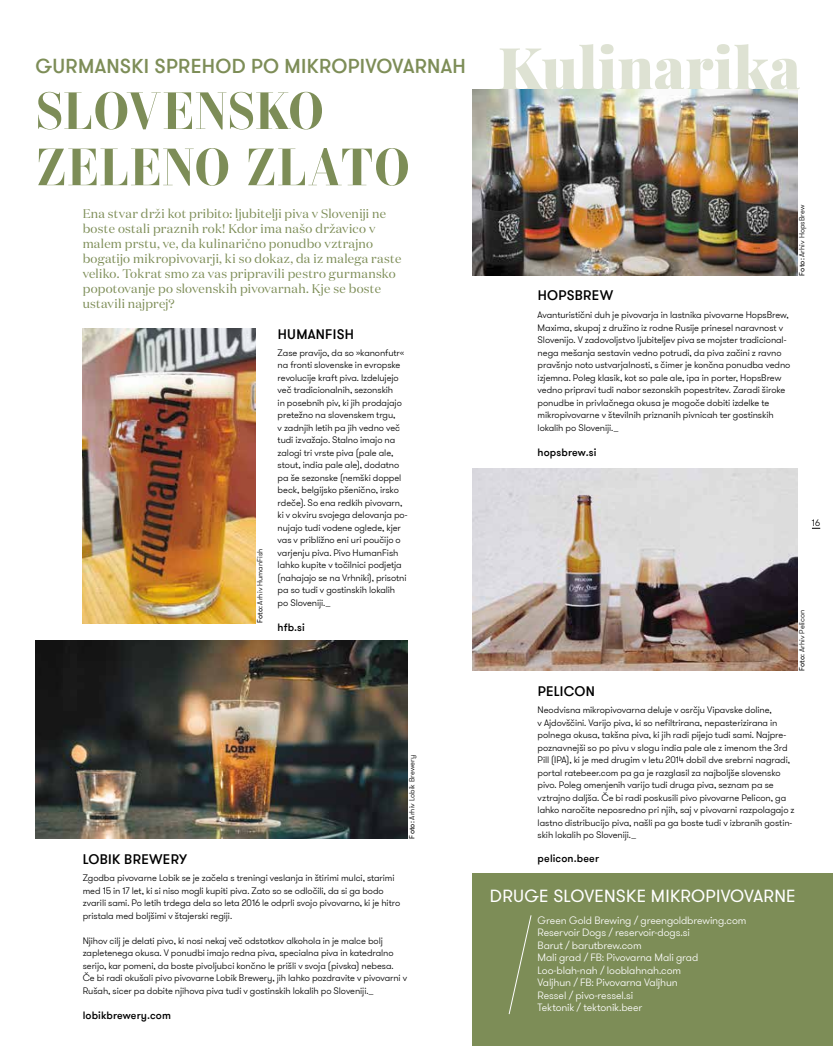
<style>
.page{position:relative;width:833px;height:1046px;background:#fff}
.page>*{position:absolute;margin:0;border:0;box-sizing:border-box;transform-origin:0 0}
.t1{font:900 58.62px "Playfair Display";letter-spacing:.005em;color:#dee2d3}
.t2{font:55px/56.2px "Yo Andy Fourteen";letter-spacing:.01em;color:#7d8d57}
.t3{font:500 20px "GT Walsheim Pro";letter-spacing:.015em;color:#7d8d57}
.t4{font:17.5px "GT Walsheim Pro";letter-spacing:.01em;color:#fff}
.t5{font:500 13.75px "GT Walsheim Pro";letter-spacing:.02em;color:#000}
.t6{font:12.5px/15px "Domaine Disp";letter-spacing:.02em;color:#7d8d57}
.t7{font:300 10.62px/12.5px "GT Walsheim Pro";letter-spacing:-.015em;color:#fff}
.t8{font:500 10.62px "GT Walsheim Pro";letter-spacing:.01em;color:#000}
.t9{font:300 9.38px/12.5px "GT Walsheim Pro";letter-spacing:-.01em;color:#000}
.t10{font:300 7.5px "GT Walsheim Pro";letter-spacing:.01em;color:#000}
.s1{font-weight:400}
</style>
<div class="page">
<div style="left:472px;top:873px;width:361px;height:172px;background:#7d8d57"></div>
<svg style="left:509px;top:915px;width:22px;height:99px"></svg>
<img style="left:35px;top:640px;width:372px;height:198px">
<img style="left:472px;top:468px;width:325px;height:202px">
<img style="left:83px;top:329px;width:173px;height:294px">
<img style="left:472px;top:90px;width:325px;height:185px">
<h3 class="t3" style="left:36px;top:53px;width:432px">GURMANSKI SPREHOD PO MIKROPIVOVARNAH</h3>
<h2 class="t2" style="left:36px;top:81px;width:376px">SLOVENSKO<br>ZELENO ZLATO</h2>
<p class="t6" style="left:83px;top:206px;width:320px">Ena stvar drži kot pribito: ljubitelji piva v Sloveniji ne boste ostali praznih rok! Kdor ima našo državico v malem prstu, ve, da kulinarično ponudbo vztrajno bogatijo mikropivovarji, ki so dokaz, da iz malega raste veliko. Tokrat smo za vas pripravili pestro gurmansko popotovanje po slovenskih pivovarnah. Kje se boste ustavili najprej?</p>
<p class="t10" style="left:255px;top:623px;width:76px;rotate:-90deg"><span class="s1">Foto:</span> Arhiv HumanFish</p>
<h3 class="t5" style="left:278px;top:325px;width:78px">HUMANFISH</h3>
<p class="t9" style="left:278px;top:346px;width:131px">Zase pravijo, da so »kanonfutr« na fronti slovenske in evropske revolucije kraft piva. Izdelujejo več tradicionalnih, sezonskih<br>in posebnih piv, ki jih prodajajo pretežno na slovenskem trgu,<br>v zadnjih letih pa jih vedno več tudi izvažajo. Stalno imajo na zalogi tri vrste piva (pale ale, stout, india pale ale), dodatno pa še sezonske (nemški doppel beck, belgijsko pšenično, irsko rdeče). So ena redkih pivovarn, ki v okviru svojega delovanja po&shy;nujajo tudi vodene oglede, kjer vas v približno eni uri poučijo o varjenju piva. Pivo HumanFish lahko kupite v točilnici podjetja (nahajajo se na Vrhniki), prisotni pa so tudi v gostinskih lokalih po Sloveniji._</p>
<p class="t8" style="left:278px;top:620px;width:29px">hfb.si</p>
<p class="t10" style="left:407px;top:838px;width:85px;rotate:-90deg"><span class="s1">Foto:</span> Arhiv Lobik Brewery</p>
<h1 class="t1" style="left:498px;top:22px;width:304px">Kulinarika</h1>
<h3 class="t5" style="left:537px;top:286px;width:77px">HOPSBREW</h3>
<p class="t9" style="left:537px;top:309px;width:254px">Avanturistični duh je pivovarja in lastnika pivovarne HopsBrew, Maxima, skupaj z družino iz rodne Rusije prinesel naravnost v Slovenijo. V zadovoljstvo ljubiteljev piva se mojster tradicional&shy;nega mešanja sestavin vedno potrudi, da piva začini z ravno pravšnjo noto ustvarjalnosti, s čimer je končna ponudba vedno izjemna. Poleg klasik, kot so pale ale, ipa in porter, HopsBrew vedno pripravi tudi nabor sezonskih popestritev. Zaradi široke ponudbe in privlačnega okusa je mogoče dobiti izdelke te mikropivovarne v številnih priznanih pivnicah ter gostinskih lokalih po Sloveniji._</p>
<p class="t8" style="left:537px;top:445px;width:60px">hopsbrew.si</p>
<p class="t10" style="left:797px;top:275px;width:73px;rotate:-90deg"><span class="s1">Foto:</span> Arhiv HopsBrew</p>
<p class="t9" style="left:812px;top:516px;width:10px">16</p>
<p class="t10" style="left:797px;top:670px;width:63px;rotate:-90deg"><span class="s1">Foto:</span> Arhiv Pelicon</p>
<h3 class="t5" style="left:537px;top:682px;width:59px">PELICON</h3>
<p class="t9" style="left:537px;top:704px;width:258px">Neodvisna mikropivovarna deluje v osrčju Vipavske doline,<br>v Ajdovščini. Varijo piva, ki so nefiltrirana, nepasterizirana in polnega okusa, takšna piva, ki jih radi pijejo tudi sami. Najpre&shy;poznavnejši so po pivu v slogu india pale ale z imenom the 3rd Pill (IPA), ki je med drugim v letu 2014 dobil dve srebrni nagradi, portal ratebeer.com pa ga je razglasil za najboljše slovensko pivo. Poleg omenjenih varijo tudi druga piva, seznam pa se vztrajno daljša. Če bi radi poskusili pivo pivovarne Pelicon, ga lahko naročite neposredno pri njih, saj v pivovarni razpolagajo z lastno distribucijo piva, našli pa ga boste tudi v izbranih gostin&shy;skih lokalih po Sloveniji._</p>
<h3 class="t5" style="left:83px;top:850px;width:106px">LOBIK BREWERY</h3>
<p class="t8" style="left:537px;top:851px;width:63px">pelicon.beer</p>
<p class="t9" style="left:83px;top:871px;width:319px">Zgodba pivovarne Lobik se je začela s treningi veslanja in štirimi mulci, starimi med 15 in 17 let, ki si niso mogli kupiti piva. Zato so se odločili, da si ga bodo zvarili sami. Po letih trdega dela so leta 2016 le odprli svojo pivovarno, ki je hitro pristala med boljšimi v štajerski regiji.</p>
<p class="t9" style="left:83px;top:934px;width:326px">Njihov cilj je delati pivo, ki nosi nekaj več odstotkov alkohola in je malce bolj zapletenega okusa. V ponudbi imajo redna piva, specialna piva in katedralno serijo, kar pomeni, da boste pivoljubci končno le prišli v svoja (pivska) nebesa.<br>Če bi radi okušali pivo pivovarne Lobik Brewery, jih lahko pozdravite v pivovarni v Rušah, sicer pa dobite njihova piva tudi v gostinskih lokalih po Sloveniji._</p>
<p class="t8" style="left:83px;top:1008px;width:90px">lobikbrewery.com</p>
<h3 class="t4" style="left:490px;top:884px;width:307px">DRUGE SLOVENSKE MIKROPIVOVARNE</h3>
<p class="t7" style="left:537px;top:913px;width:210px">Green Gold Brewing / greengoldbrewing.com<br>Reservoir Dogs / reservoir-dogs.si<br>Barut / barutbrew.com<br>Mali grad / FB: Pivovarna Mali grad<br>Loo-blah-nah / looblahnah.com<br>Valjhun / FB: Pivovarna Valjhun<br>Ressel / pivo-ressel.si<br>Tektonik / tektonik.beer</p>
</div>
